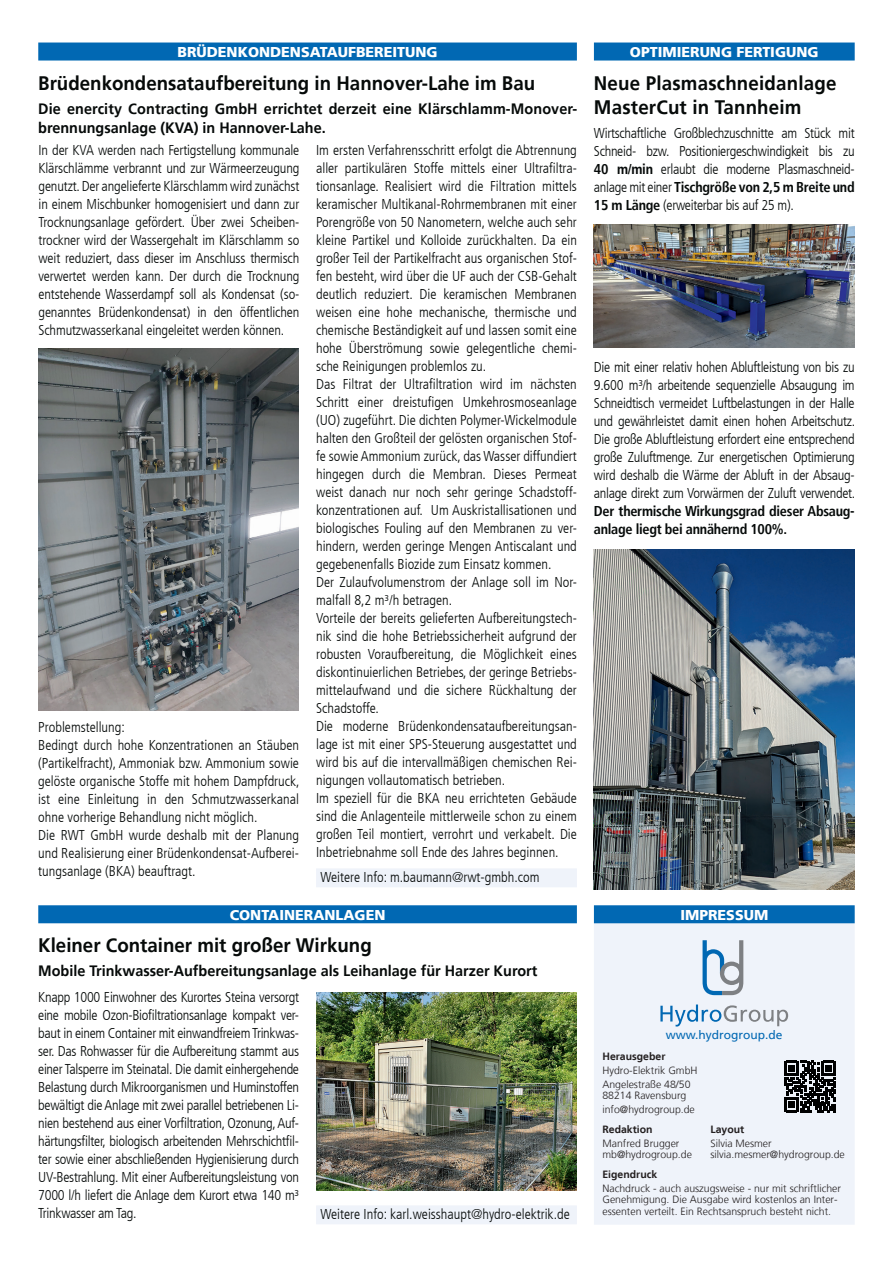
<style>
.page{position:relative;width:893px;height:1263px;background:#fff}
.page>*{position:absolute;margin:0;border:0;box-sizing:border-box;transform-origin:0 0}
.t1{font:700 19.5px/23.4px "Frutiger";color:#060a09;scale:.96 1}
.t2{font:700 15px/19.5px "Frutiger";color:#060a09;scale:.96 1}
.t3{font:300 condensed 14.25px/18px "Frutiger LT";color:#060a09;text-align:justify}
.t4{font:900 14.25px "Frutiger LT";color:#fff}
.t5{font:700 condensed 14.25px/18px "Frutiger LT";letter-spacing:-.02em;color:#060a09}
.t6{font:12px "Frutiger LT";color:#0168b3}
.t7{font:300 10.5px/13.6px "Frutiger LT";color:#231f20}
.t8{font:700 10.5px "Frutiger LT";color:#231f20}
.s1{font-weight:700}
</style>
<div class="page">
<div style="left:38px;top:43px;width:539px;height:18px;background:#0168b3"></div>
<div style="left:38px;top:905px;width:539px;height:18px;background:#0168b3"></div>
<div style="left:594px;top:43px;width:261px;height:18px;background:#0168b3"></div>
<div style="left:594px;top:923px;width:261px;height:302px;background:#eff3fa"></div>
<div style="left:594px;top:905px;width:261px;height:18px;background:#0168b3"></div>
<svg style="left:660px;top:1004px;width:128px;height:22px"></svg>
<svg style="left:703px;top:940px;width:40px;height:55px"></svg>
<svg style="left:784px;top:1061px;width:52px;height:51px"></svg>
<img style="left:594px;top:224px;width:261px;height:124px">
<img style="left:594px;top:549px;width:261px;height:340px">
<div style="left:316px;top:1205px;width:261px;height:19px;background:#eff3fa"></div>
<img style="left:38px;top:349px;width:261px;height:361px">
<div style="left:316px;top:868px;width:261px;height:19px;background:#eff3fa"></div>
<img style="left:316px;top:993px;width:261px;height:197px">
<p class="t4" style="left:178px;top:43px;width:262px">BRÜDENKONDENSATAUFBEREITUNG</p>
<h1 class="t1" style="left:38px;top:71px;width:519px">Brüdenkondensataufbereitung in Hannover-Lahe im Bau</h1>
<p class="t2" style="left:38px;top:99px;width:563px">Die enercity Contracting GmbH errichtet derzeit eine Klärschlamm-Monover&shy;brennungsanlage (KVA) in Hannover-Lahe.</p>
<p class="t3" style="left:39px;top:142px;width:262px">In der KVA werden nach Fertigstellung kommunale Klärschlämme verbrannt und zur Wärmeerzeugung genutzt. Der angelieferte Klärschlamm wird zunächst in einem Mischbunker homogenisiert und dann zur Trocknungsanlage gefördert. Über zwei Scheiben&shy;trockner wird der Wassergehalt im Klärschlamm so weit reduziert, dass dieser im Anschluss thermisch verwertet werden kann. Der durch die Trocknung entstehende Wasserdampf soll als Kondensat (so&shy;genanntes Brüdenkondensat) in den öffentlichen Schmutzwasserkanal eingeleitet werden können.</p>
<p class="t3" style="left:38px;top:718px;width:263px;text-align:left">Problemstellung:<br>Bedingt durch hohe Konzentrationen an Stäuben (Partikelfracht), Ammoniak bzw. Ammonium sowie gelöste organische Stoffe mit hohem Dampfdruck, ist eine Einleitung in den Schmutzwasserkanal ohne vorherige Behandlung nicht möglich.<br>Die RWT GmbH wurde deshalb mit der Planung und Realisierung einer Brüdenkondensat-Aufberei&shy;tungsanlage (BKA) beauftragt.</p>
<p class="t3" style="left:316px;top:141px;width:262px;text-align:left">Im ersten Verfahrensschritt erfolgt die Abtrennung aller partikulären Stoffe mittels einer Ultrafiltra&shy;tionsanlage. Realisiert wird die Filtration mittels keramischer Multikanal-Rohrmembranen mit einer Porengröße von 50 Nanometern, welche auch sehr kleine Partikel und Kolloide zurückhalten. Da ein großer Teil der Partikelfracht aus organischen Stof&shy;fen besteht, wird über die UF auch der CSB-Gehalt deutlich reduziert. Die keramischen Membranen weisen eine hohe mechanische, thermische und chemische Beständigkeit auf und lassen somit eine hohe Überströmung sowie gelegentliche chemi&shy;sche Reinigungen problemlos zu.<br>Das Filtrat der Ultrafiltration wird im nächsten Schritt einer dreistufigen Umkehrosmoseanlage (UO) zugeführt. Die dichten Polymer-Wickelmodule halten den Großteil der gelösten organischen Stof&shy;fe sowie Ammonium zurück, das Wasser diffundiert hingegen durch die Membran. Dieses Permeat weist danach nur noch sehr geringe Schadstoff&shy;konzentrationen auf. Um Auskristallisationen und biologisches Fouling auf den Membranen zu ver&shy;hindern, werden geringe Mengen Antiscalant und gegebenenfalls Biozide zum Einsatz kommen.<br>Der Zulaufvolumenstrom der Anlage soll im Nor&shy;malfall 8,2 m³/h betragen.<br>Vorteile der bereits gelieferten Aufbereitungstech&shy;nik sind die hohe Betriebssicherheit aufgrund der robusten Voraufbereitung, die Möglichkeit eines diskontinuierlichen Betriebes, der geringe Betriebs&shy;mittelaufwand und die sichere Rückhaltung der Schadstoffe.<br>Die moderne Brüdenkondensataufbereitungsan&shy;lage ist mit einer SPS-Steuerung ausgestattet und wird bis auf die intervallmäßigen chemischen Rei&shy;nigungen vollautomatisch betrieben.<br>Im speziell für die BKA neu errichteten Gebäude sind die Anlagenteile mittlerweile schon zu einem großen Teil montiert, verrohrt und verkabelt. Die Inbetriebnahme soll Ende des Jahres beginnen.</p>
<p class="t3" style="left:320px;top:869px;width:221px">Weitere Info: m.baumann@rwt-gmbh.com</p>
<p class="t4" style="left:230px;top:906px;width:157px">CONTAINERANLAGEN</p>
<h1 class="t1" style="left:38px;top:934px;width:349px">Kleiner Container mit großer Wirkung</h1>
<p class="t2" style="left:38px;top:961px;width:521px">Mobile Trinkwasser-Aufbereitungsanlage als Leihanlage für Harzer Kurort</p>
<p class="t3" style="left:38px;top:988px;width:262px">Knapp 1000 Einwohner des Kurortes Steina versorgt eine mobile Ozon-Biofiltrationsanlage kompakt ver&shy;baut in einem Container mit einwandfreiem Trinkwas&shy;ser. Das Rohwasser für die Aufbereitung stammt aus einer Talsperre im Steinatal. Die damit einhergehende Belastung durch Mikroorganismen und Huminstoffen bewältigt die Anlage mit zwei parallel betriebenen Li&shy;nien bestehend aus einer Vorfiltration, Ozonung, Auf&shy;härtungsfilter, biologisch arbeitenden Mehrschichtfil&shy;ter sowie einer abschließenden Hygienisierung durch UV-Bestrahlung. Mit einer Aufbereitungsleistung von 7000 l/h liefert die Anlage dem Kurort etwa 140 m³<br>Trinkwasser am Tag.</p>
<p class="t3" style="left:320px;top:1206px;width:251px">Weitere Info: karl.weisshaupt@hydro-elektrik.de</p>
<p class="t4" style="left:630px;top:43px;width:190px">OPTIMIERUNG FERTIGUNG</p>
<h1 class="t1" style="left:594px;top:71px;width:254px">Neue Plasmaschneidanlage<br>MasterCut in Tannheim</h1>
<p class="t3" style="left:594px;top:124px;width:262px">Wirtschaftliche Großblechzuschnitte am Stück mit Schneid- bzw. Positioniergeschwindigkeit bis zu <span class="s1">40 m/min</span> erlaubt die moderne Plasmaschneid&shy;anlage mit einer <span class="s1">Tischgröße von 2,5 m Breite und 15 m Länge</span> (erweiterbar bis auf 25 m).</p>
<p class="t3" style="left:594px;top:358px;width:263px">Die mit einer relativ hohen Abluftleistung von bis zu 9.600 m³/h arbeitende sequenzielle Absaugung im Schneidtisch vermeidet Luftbelastungen in der Halle und gewährleistet damit einen hohen Arbeitschutz.<br>Die große Abluftleistung erfordert eine entsprechend große Zuluftmenge. Zur energetischen Optimierung wird deshalb die Wärme der Abluft in der Absaug&shy;anlage direkt zum Vorwärmen der Zuluft verwendet.</p>
<p class="t5" style="left:594px;top:502px;width:262px">Der thermische Wirkungsgrad dieser Absaug&shy;anlage liegt bei annähernd 100%.</p>
<p class="t4" style="left:680px;top:906px;width:89px">IMPRESSUM</p>
<p class="t6" style="left:666px;top:1027px;width:118px">www.hydrogroup.de</p>
<p class="t8" style="left:602px;top:1050px;width:65px">Herausgeber</p>
<p class="t7" style="left:602px;top:1064px;width:97px">Hydro-Elektrik GmbH<br>Angelestraße 48/50</p>
<p class="t7" style="left:602px;top:1089px;width:94px">88214 Ravensburg info@hydrogroup.de</p>
<p class="t8" style="left:602px;top:1123px;width:52px">Redaktion</p>
<p class="t8" style="left:710px;top:1123px;width:35px">Layout</p>
<p class="t7" style="left:602px;top:1136px;width:79px">Manfred Brugger</p>
<p class="t7" style="left:710px;top:1136px;width:63px">Silvia Mesmer</p>
<p class="t7" style="left:602px;top:1148px;width:91px">mb@hydrogroup.de</p>
<p class="t7" style="left:710px;top:1148px;width:136px">silvia.mesmer@hydrogroup.de</p>
<p class="t8" style="left:602px;top:1168px;width:56px">Eigendruck</p>
<p class="t7" style="left:602px;top:1182px;width:240px;line-height:11.6px">Nachdruck - auch auszugsweise - nur mit schriftlicher<br>Genehmigung. Die Ausgabe wird kostenlos an Inter&shy;essenten verteilt. Ein Rechtsanspruch besteht nicht.</p>
</div>
